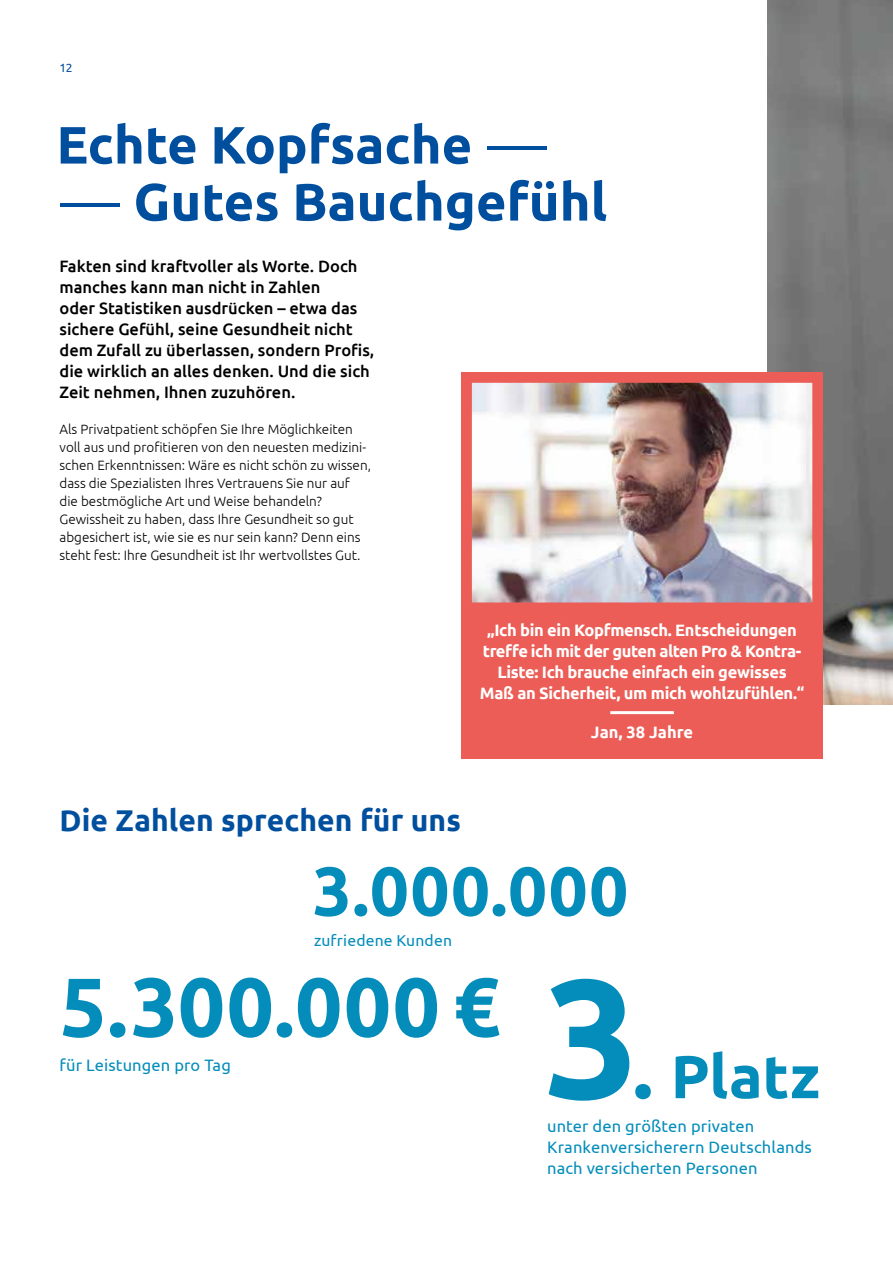
<style>
.page{position:relative;width:893px;height:1263px;background:#fff}
.page>*{position:absolute;margin:0;border:0;box-sizing:border-box;transform-origin:0 0}
.t1{font:700 83.25px "Ubuntu";letter-spacing:.02em;color:#048dbb}
.t2{font:700 68.85px "Ubuntu";letter-spacing:.02em;color:#048dbb}
.t3{font:700 60.45px "Ubuntu";letter-spacing:.005em;color:#048dbb}
.t4{font:700 52.5px/57px "Ubuntu";color:#004e9e}
.t5{font:700 30px "Ubuntu";letter-spacing:.005em;color:#004e9e}
.t6{font:500 16.5px/21px "Ubuntu";color:#000}
.t7{font:700 16.5px/21px "Ubuntu";letter-spacing:-.02em;color:#fff;text-align:center}
.t8{font:16.5px/21px "Ubuntu";letter-spacing:.005em;color:#048dbb}
.t9{font:700 16.5px "Ubuntu";color:#fff}
.t10{font:15.75px "Ubuntu";letter-spacing:.01em;color:#048dbb}
.t11{font:300 13.5px/18.1px "Ubuntu";color:#000}
.t12{font:12px "Ubuntu";color:#004e9e}
.s1{font-weight:300}
.s2{font-size:168.45px}
</style>
<div class="page">
<img style="left:767px;top:0;width:126px;height:705px">
<div style="left:461px;top:372px;width:362px;height:387px;background:#eb5d56"></div>
<hr style="left:610px;top:711px;width:64px;height:3px;background:#fff">
<img style="left:472px;top:383px;width:340px;height:219px">
<p class="t12" style="left:60px;top:60px;width:15px">12</p>
<h3 class="t4" style="left:53px;top:116px;width:556px">Echte Kopfsache <span class="s1">- -</span>Gutes Bauchgefühl</h3>
<p class="t6" style="left:60px;top:255px;width:316px">Fakten sind kraftvoller als Worte. Doch manches kann man nicht in Zahlen<br>oder Statistiken ausdrücken – etwa das sichere Gefühl, seine Gesundheit nicht dem Zufall zu überlassen, sondern Profis, die wirklich an alles denken. Und die sich Zeit nehmen, Ihnen zuzuhören.</p>
<p class="t11" style="left:60px;top:419px;width:313px">Als Privatpatient schöpfen Sie Ihre Möglichkeiten voll aus und profitieren von den neuesten medizini&shy;schen Erkenntnissen: Wäre es nicht schön zu wissen, dass die Spezialisten Ihres Vertrauens Sie nur auf die bestmögliche Art und Weise behandeln?<br>Gewissheit zu haben, dass Ihre Gesundheit so gut abgesichert ist, wie sie es nur sein kann? Denn eins steht fest: Ihre Gesundheit ist Ihr wertvollstes Gut.</p>
<p class="t7" style="left:480px;top:620px;width:326px">„Ich bin ein Kopfmensch. Entscheidungen treffe ich mit der guten alten Pro &amp; Kontra-Liste: Ich brauche einfach ein gewisses Maß an Sicherheit, um mich wohlzufühlen.“</p>
<p class="t9" style="left:591px;top:722px;width:104px">Jan, 38 Jahre</p>
<h3 class="t5" style="left:60px;top:802px;width:403px">Die Zahlen sprechen für uns</h3>
<h2 class="t2" style="left:313px;top:849px;width:317px">3.000.000</h2>
<p class="t10" style="left:314px;top:931px;width:140px">zufriedene Kunden</p>
<h1 class="t1" style="left:60px;top:956px;width:595px">5.300.000 € <span class="s2">3</span>.</h1>
<p class="t8" style="left:547px;top:1115px;width:266px">unter den größten privaten<br>Krankenversicherern Deutschlands nach versicherten Personen</p>
<h3 class="t3" style="left:671px;top:1040px;width:151px">Platz</h3>
<p class="t8" style="left:60px;top:1054px;width:173px">für Leistungen pro Tag</p>
</div>
